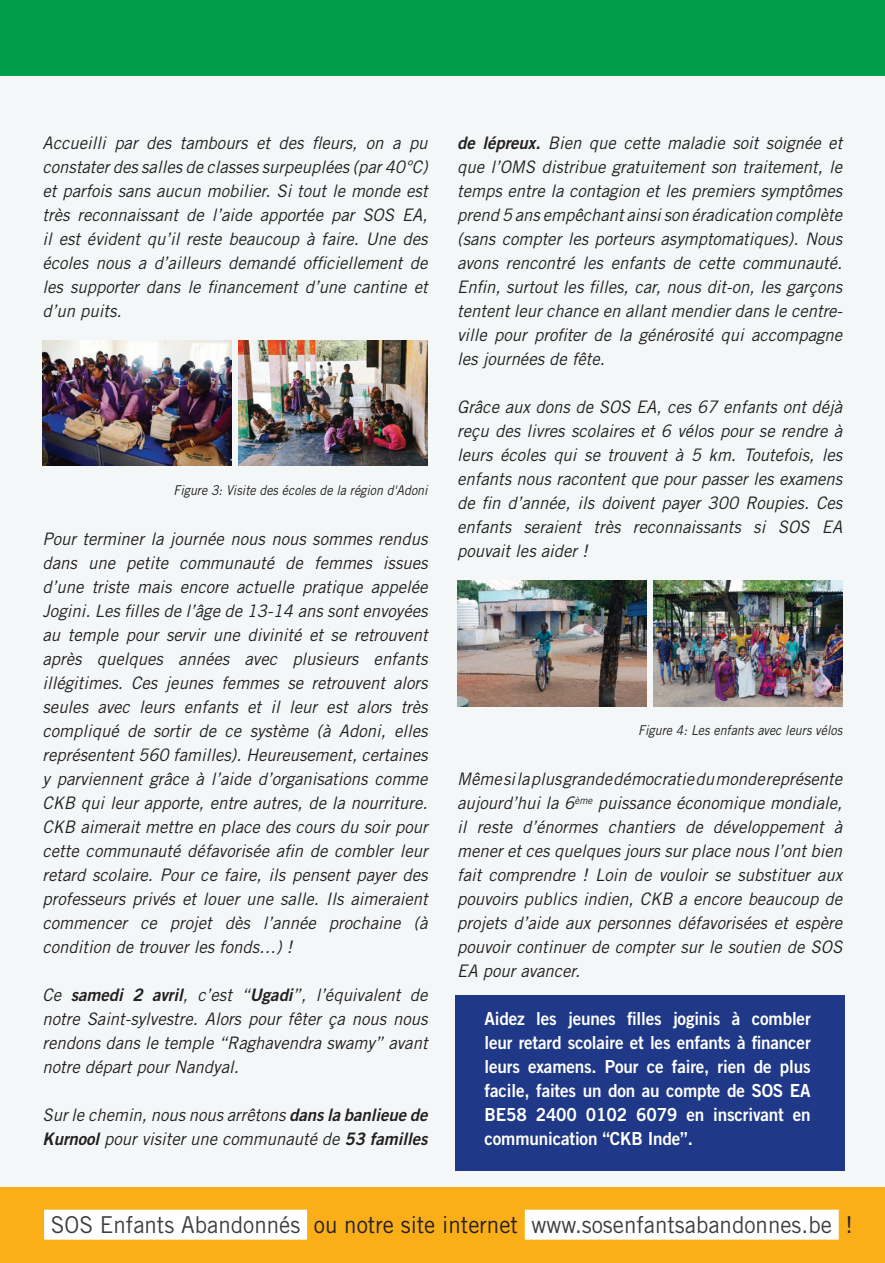
<style>
.page{position:relative;width:885px;height:1263px;background:#fff}
.page>*{position:absolute;margin:0;border:0;box-sizing:border-box;transform-origin:0 0}
.t1{font:23.25px "Trade Gothic";color:#3e3e3f;scale:.96 1}
.t2{font:18px/24px "Trade Gothic Bold Two";letter-spacing:-.01em;color:#fff;text-align:justify;scale:.95 1}
.t3{font:italic 17.25px/24px "Trade Gothic";color:#231f20;text-align:justify}
.t4{font:italic 13.5px "Trade Gothic";color:#231f20;scale:.92 1}
.s1{font-family:"Trade Gothic Bold Two"}
.s2{color:#231f20}
</style>
<div class="page">
<div style="left:0;top:44px;width:884px;height:1219px;background:#f4f7f8"></div>
<div style="left:0;top:0;width:884px;height:75px;background:#009e4b"></div>
<div style="left:455px;top:996px;width:389px;height:175px;background:#1f3887"></div>
<img style="left:43px;top:340px;width:189px;height:125px">
<img style="left:238px;top:340px;width:189px;height:125px">
<img style="left:457px;top:581px;width:189px;height:125px">
<img style="left:653px;top:581px;width:189px;height:125px">
<div style="left:0;top:1188px;width:884px;height:75px;background:#faaf18"></div>
<div style="left:44px;top:1210px;width:263px;height:30px;background:#fff"></div>
<div style="left:524px;top:1210px;width:314px;height:30px;background:#fff"></div>
<p class="t3" style="left:43px;top:131px;width:386px">Accueilli par des tambours et des fleurs, on a pu constater des salles de classes surpeuplées (par 40°C) et parfois sans aucun mobilier. Si tout le monde est très reconnaissant de l’aide apportée par SOS EA, il est évident qu’il reste beaucoup à faire. Une des écoles nous a d’ailleurs demandé officiellement de les supporter dans le financement d’une cantine et d’un puits.</p>
<p class="t4" style="left:173px;top:482px;width:278px">Figure 3: Visite des écoles de la région d'Adoni</p>
<p class="t3" style="left:43px;top:527px;width:386px">Pour terminer la journée nous nous sommes rendus dans une petite communauté de femmes issues d’une triste mais encore actuelle pratique appelée Jogini. Les filles de l’âge de 13-14 ans sont envoyées au temple pour servir une divinité et se retrouvent après quelques années avec plusieurs enfants illégitimes. Ces jeunes femmes se retrouvent alors seules avec leurs enfants et il leur est alors très compliqué de sortir de ce système (à Adoni, elles représentent 560 familles). Heureusement, certaines y parviennent grâce à l’aide d’organisations comme CKB qui leur apporte, entre autres, de la nourriture.<br>CKB aimerait mettre en place des cours du soir pour cette communauté défavorisée afin de combler leur retard scolaire. Pour ce faire, ils pensent payer des professeurs privés et louer une salle. Ils aimeraient commencer ce projet dès l’année prochaine (à condition de trouver les fonds…) !</p>
<p class="t3" style="left:43px;top:983px;width:386px">Ce <span class="s1">samedi 2 avril</span>, c’est “<span class="s1">Ugadi</span>”, l’équivalent de notre Saint-sylvestre. Alors pour fêter ça nous nous rendons dans le temple “Raghavendra swamy” avant notre départ pour Nandyal.</p>
<p class="t3" style="left:43px;top:1103px;width:386px">Sur le chemin, nous nous arrêtons <span class="s1">dans la banlieue de<br>Kurnool</span> pour visiter une communauté de <span class="s1">53 familles</span></p>
<p class="t3" style="left:457px;top:131px;width:387px"><span class="s1">de lépreux.</span> Bien que cette maladie soit soignée et que l’OMS distribue gratuitement son traitement, le temps entre la contagion et les premiers symptômes prend 5 ans empêchant ainsi son éradication complète (sans compter les porteurs asymptomatiques). Nous avons rencontré les enfants de cette communauté.<br>Enfin, surtout les filles, car, nous dit-on, les garçons tentent leur chance en allant mendier dans le centre&shy;ville pour profiter de la générosité qui accompagne les journées de fête.</p>
<p class="t3" style="left:457px;top:395px;width:386px">Grâce aux dons de SOS EA, ces 67 enfants ont déjà reçu des livres scolaires et 6 vélos pour se rendre à leurs écoles qui se trouvent à 5 km. Toutefois, les enfants nous racontent que pour passer les examens de fin d’année, ils doivent payer 300 Roupies. Ces enfants seraient très reconnaissants si SOS EA pouvait les aider !</p>
<p class="t4" style="left:638px;top:722px;width:223px">Figure 4: Les enfants avec leurs vélos</p>
<p class="t3" style="left:457px;top:767px;width:386px">Même si la plus grande démocratie du monde représente aujourd’hui la 6<sup>ème</sup> puissance économique mondiale, il reste d’énormes chantiers de développement à mener et ces quelques jours sur place nous l’ont bien fait comprendre ! Loin de vouloir se substituer aux pouvoirs publics indien, CKB a encore beaucoup de projets d’aide aux personnes défavorisées et espère pouvoir continuer de compter sur le soutien de SOS EA pour avancer.</p>
<p class="t2" style="left:484px;top:1006px;width:345px">Aidez les jeunes filles joginis à combler leur retard scolaire et les enfants à financer leurs examens. Pour ce faire, rien de plus facile, faites un don au compte de SOS EA BE58 2400 0102 6079 en inscrivant en communication “CKB Inde”.</p>
<h1 class="t1" style="left:51px;top:1210px;width:836px">SOS Enfants Abandonnés <span class="s2">ou notre site internet</span> www.sosenfantsabandonnes.be <span class="s2">!</span></h1>
</div>
